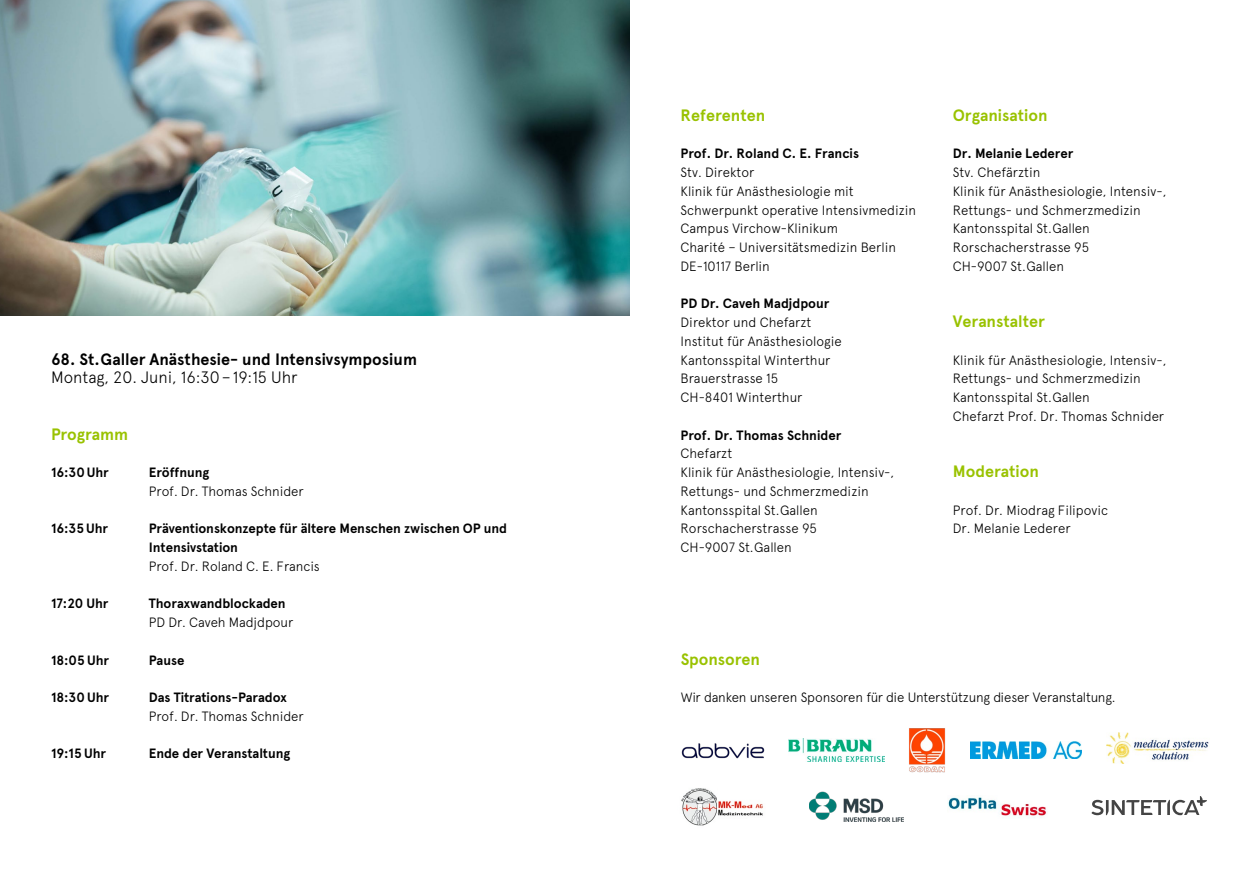
<style>
.page{position:relative;width:1259px;height:893px;background:#fff}
.page>*{position:absolute;margin:0;border:0;box-sizing:border-box;transform-origin:0 0}
.t1{font:700 16.5px "Apercu";color:#99c200}
.t2{font:700 16.5px "Apercu";color:#000}
.t3{font:300 16.5px "Apercu";color:#000}
.t4{font:300 13.5px/18.8px "Apercu";color:#000}
.t5{font:700 13.5px/18.8px "Apercu";letter-spacing:-.005em;color:#000}
</style>
<div class="page">
<img style="left:0;top:0;width:629px;height:316px">
<img style="left:788px;top:738px;width:96px;height:24px">
<img style="left:681px;top:788px;width:37px;height:38px">
<img style="left:718px;top:801px;width:45px;height:15px">
<svg style="left:1091px;top:796px;width:115px;height:19px"></svg>
<img style="left:970px;top:742px;width:111px;height:16px">
<img style="left:681px;top:743px;width:83px;height:15px">
<img style="left:948px;top:797px;width:98px;height:21px">
<img style="left:1106px;top:732px;width:103px;height:31px">
<img style="left:809px;top:791px;width:94px;height:31px">
<img style="left:909px;top:728px;width:36px;height:44px">
<p class="t2" style="left:51px;top:349px;width:367px">68. St.Galler Anästhesie- und Intensivsymposium</p>
<p class="t3" style="left:51px;top:368px;width:248px">Montag, 20. Juni, 16:30–19:15 Uhr</p>
<p class="t1" style="left:51px;top:424px;width:78px">Programm</p>
<p class="t5" style="left:51px;top:463px;width:59px">16:30 Uhr</p>
<p class="t5" style="left:149px;top:463px;width:62px">Eröffnung</p>
<p class="t4" style="left:149px;top:482px;width:156px">Prof. Dr. Thomas Schnider</p>
<p class="t5" style="left:51px;top:519px;width:59px">16:35 Uhr</p>
<p class="t5" style="left:149px;top:519px;width:360px">Präventionskonzepte für ältere Menschen zwischen OP und<br>Intensivstation</p>
<p class="t4" style="left:149px;top:557px;width:173px">Prof. Dr. Roland C. E. Francis</p>
<p class="t5" style="left:51px;top:594px;width:59px">17:20 Uhr</p>
<p class="t5" style="left:149px;top:594px;width:138px">Thoraxwandblockaden</p>
<p class="t4" style="left:149px;top:613px;width:146px">PD Dr. Caveh Madjdpour</p>
<p class="t5" style="left:51px;top:651px;width:60px">18:05 Uhr</p>
<p class="t5" style="left:149px;top:651px;width:37px">Pause</p>
<p class="t5" style="left:51px;top:688px;width:60px">18:30 Uhr</p>
<p class="t5" style="left:149px;top:688px;width:140px">Das Titrations-Paradox</p>
<p class="t4" style="left:149px;top:707px;width:156px">Prof. Dr. Thomas Schnider</p>
<p class="t5" style="left:51px;top:744px;width:57px">19:15 Uhr</p>
<p class="t5" style="left:149px;top:744px;width:143px">Ende der Veranstaltung</p>
<p class="t1" style="left:680px;top:105px;width:86px">Referenten</p>
<p class="t5" style="left:680px;top:144px;width:180px">Prof. Dr. Roland C. E. Francis</p>
<p class="t4" style="left:680px;top:163px;width:237px">Stv. Direktor<br>Klinik für Anästhesiologie mit<br>Schwerpunkt operative Intensivmedizin<br>Campus Virchow-Klinikum<br>Charité – Universitätsmedizin Berlin<br>DE-10117 Berlin</p>
<p class="t5" style="left:680px;top:294px;width:150px">PD Dr. Caveh Madjdpour</p>
<p class="t4" style="left:680px;top:313px;width:163px">Direktor und Chefarzt<br>Institut für Anästhesiologie<br>Kantonsspital Winterthur<br>Brauerstrasse 15<br>CH-8401 Winterthur</p>
<p class="t5" style="left:680px;top:426px;width:162px">Prof. Dr. Thomas Schnider</p>
<p class="t4" style="left:680px;top:444px;width:215px">Chefarzt<br>Klinik für Anästhesiologie, Intensiv-,<br>Rettungs- und Schmerzmedizin<br>Kantonsspital St.Gallen<br>Rorschacherstrasse 95<br>CH-9007 St.Gallen</p>
<p class="t1" style="left:952px;top:105px;width:96px">Organisation</p>
<p class="t5" style="left:952px;top:144px;width:122px">Dr. Melanie Lederer</p>
<p class="t4" style="left:952px;top:163px;width:215px">Stv. Chefärztin<br>Klinik für Anästhesiologie, Intensiv-,<br>Rettungs- und Schmerzmedizin<br>Kantonsspital St.Gallen<br>Rorschacherstrasse 95<br>CH-9007 St.Gallen</p>
<p class="t1" style="left:952px;top:311px;width:94px">Veranstalter</p>
<p class="t4" style="left:952px;top:350px;width:215px">Klinik für Anästhesiologie, Intensiv-, Rettungs- und Schmerzmedizin Kantonsspital St.Gallen<br>Chefarzt Prof. Dr. Thomas Schnider</p>
<p class="t1" style="left:952px;top:461px;width:88px">Moderation</p>
<p class="t4" style="left:952px;top:500px;width:157px">Prof. Dr. Miodrag Filipovic<br>Dr. Melanie Lederer</p>
<p class="t1" style="left:680px;top:649px;width:81px">Sponsoren</p>
<p class="t4" style="left:680px;top:688px;width:436px">Wir danken unseren Sponsoren für die Unterstützung dieser Veranstaltung.</p>
</div>
